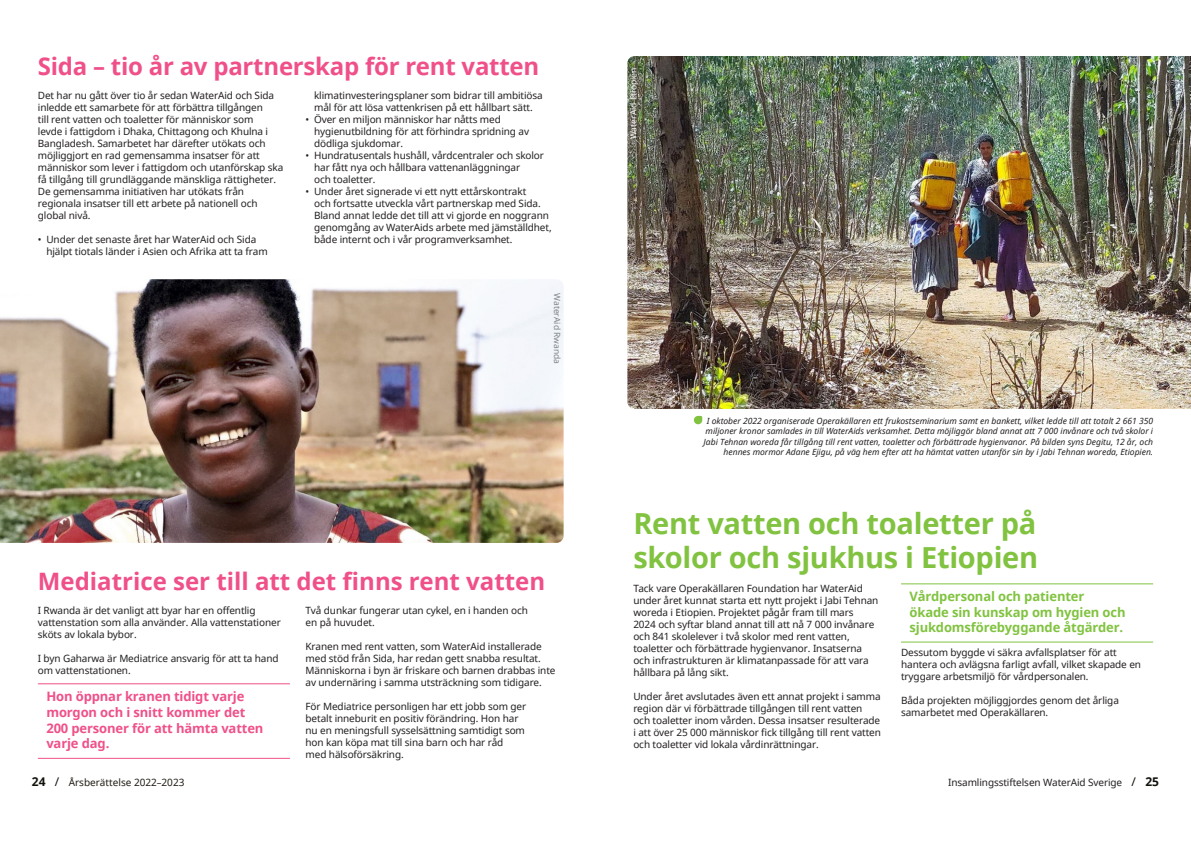
<style>
.page{position:relative;width:1191px;height:842px;background:#fff}
.page>*{position:absolute;margin:0;border:0;box-sizing:border-box;transform-origin:0 0}
.Bildtext_US{font:700 29px/34.8px "Noto Sans";letter-spacing:-.01em;color:#81c340}
.Bildtext_US-2{font:700 24px "Noto Sans";letter-spacing:-.01em;color:#f05089}
.Bildtext_US-3{font:700 13px/15.6px "Noto Sans";letter-spacing:-.01em;color:#f05089}
.Bildtext_US-4{font:700 13px/15.6px "Noto Sans";letter-spacing:-.01em;color:#81c340}
.Bildtext_US-5{font:10px/12px "Noto Sans";letter-spacing:-.01em;color:#231f20}
.t1{font:10px "Noto Sans";color:#201b15}
.Bildtext_US-6{font:italic 8.5px/10.2px "Noto Sans";color:#231f20;text-align:right}
.t2{font:8.5px "Noto Sans";color:#fff}
.t3{font:8.5px "Noto Sans";color:#808285}
.s1{font-weight:700;font-size:12px;color:#12110c}
.s2{font-size:12px;color:#12110c}
.s3{font-size:9.5px;color:#231f20}
</style>
<div class="page">
<img style="left:627px;top:56px;width:564px;height:353px">
<svg style="left:694px;top:416px;width:8px;height:8px"></svg>
<hr style="left:901px;top:583px;width:252px;height:1px;background:#81c340">
<hr style="left:901px;top:641px;width:252px;height:1px;background:#81c340">
<img style="left:0;top:279px;width:563px;height:264px">
<hr style="left:38px;top:683px;width:252px;height:1px;background:#f05089">
<hr style="left:38px;top:758px;width:252px;height:1px;background:#f05089">
<p class="Bildtext_US-2" style="left:38px;top:49px;width:503px">Sida – tio år av partnerskap för rent vatten</p>
<p class="Bildtext_US-5" style="left:314px;top:89px;width:230px">klimatinvesteringsplaner som bidrar till ambitiösa mål för att lösa vattenkrisen på ett hållbart sätt.</p>
<p class="Bildtext_US-5" style="left:314px;top:113px;width:216px;text-indent:-9px">• Över en miljon människor har nåtts med hygienutbildning för att förhindra spridning av dödliga sjukdomar.</p>
<p class="Bildtext_US-5" style="left:314px;top:149px;width:231px;text-indent:-9px">• Hundratusentals hushåll, vårdcentraler och skolor har fått nya och hållbara vattenanläggningar<br>och toaletter.</p>
<p class="Bildtext_US-5" style="left:314px;top:185px;width:239px;text-indent:-9px">• Under året signerade vi ett nytt ettårskontrakt<br>och fortsatte utveckla vårt partnerskap med Sida.<br>Bland annat ledde det till att vi gjorde en noggrann genomgång av WaterAids arbete med jämställdhet, både internt och i vår programverksamhet.</p>
<p class="Bildtext_US-5" style="left:38px;top:89px;width:247px">Det har nu gått över tio år sedan WaterAid och Sida inledde ett samarbete för att förbättra tillgången<br>till rent vatten och toaletter för människor som<br>levde i fattigdom i Dhaka, Chittagong och Khulna i Bangladesh. Samarbetet har därefter utökats och möjliggjort en rad gemensamma insatser för att människor som lever i fattigdom och utanförskap ska få tillgång till grundläggande mänskliga rättigheter.<br>De gemensamma initiativen har utökats från regionala insatser till ett arbete på nationell och global nivå.</p>
<p class="Bildtext_US-5" style="left:46px;top:233px;width:223px;text-indent:-9px">• Under det senaste året har WaterAid och Sida hjälpt tiotals länder i Asien och Afrika att ta fram</p>
<p class="t3" style="left:563px;top:293px;width:73px;rotate:90deg">WaterAid Rwanda</p>
<p class="Bildtext_US-2" style="left:38px;top:564px;width:509px">Mediatrice ser till att det finns rent vatten</p>
<p class="Bildtext_US-5" style="left:38px;top:604px;width:244px">I Rwanda är det vanligt att byar har en offentlig vattenstation som alla använder. Alla vattenstationer sköts av lokala bybor.</p>
<p class="Bildtext_US-5" style="left:38px;top:652px;width:242px">I byn Gaharwa är Mediatrice ansvarig för att ta hand om vattenstationen.</p>
<p class="Bildtext_US-3" style="left:46px;top:688px;width:219px">Hon öppnar kranen tidigt varje morgon och i snitt kommer det<br>200 personer för att hämta vatten varje dag.</p>
<p class="Bildtext_US-5" style="left:305px;top:604px;width:224px">Två dunkar fungerar utan cykel, en i handen och en på huvudet.</p>
<p class="Bildtext_US-5" style="left:305px;top:640px;width:251px">Kranen med rent vatten, som WaterAid installerade med stöd från Sida, har redan gett snabba resultat.<br>Människorna i byn är friskare och barnen drabbas inte av undernäring i samma utsträckning som tidigare.</p>
<p class="Bildtext_US-5" style="left:305px;top:700px;width:222px">För Mediatrice personligen har ett jobb som ger betalt inneburit en positiv förändring. Hon har nu en meningsfull sysselsättning samtidigt som hon kan köpa mat till sina barn och har råd med hälsoförsäkring.</p>
<p class="t2" style="left:627px;top:139px;width:73px;rotate:-90deg">WaterAid Etiopien</p>
<p class="Bildtext_US-6" style="left:703px;top:416px;width:451px">I oktober 2022 organiserade Operakällaren ett frukostseminarium samt en bankett, vilket ledde till att totalt 2 661 350 miljoner kronor samlades in till WaterAids verksamhet. Detta möjliggör bland annat att 7 000 invånare och två skolor i Jabi Tehnan woreda får tillgång till rent vatten, toaletter och förbättrade hygienvanor. På bilden syns Degitu, 12 år, och hennes mormor Adane Ejigu, på väg hem efter att ha hämtat vatten utanför sin by i Jabi Tehnan woreda, Etiopien.</p>
<p class="Bildtext_US" style="left:633px;top:505px;width:406px">Rent vatten och toaletter på skolor och sjukhus i Etiopien</p>
<p class="Bildtext_US-5" style="left:633px;top:582px;width:247px">Tack vare Operakällaren Foundation har WaterAid under året kunnat starta ett nytt projekt i Jabi Tehnan woreda i Etiopien. Projektet pågår fram till mars 2024 och syftar bland annat till att nå 7 000 invånare och 841 skolelever i två skolor med rent vatten, toaletter och förbättrade hygienvanor. Insatserna och infrastrukturen är klimatanpassade för att vara hållbara på lång sikt.</p>
<p class="Bildtext_US-5" style="left:633px;top:690px;width:249px">Under året avslutades även ett annat projekt i samma region där vi förbättrade tillgången till rent vatten och toaletter inom vården. Dessa insatser resulterade i att över 25 000 människor fick tillgång till rent vatten och toaletter vid lokala vårdinrättningar.</p>
<p class="Bildtext_US-4" style="left:909px;top:588px;width:218px">Vårdpersonal och patienter ökade sin kunskap om hygien och sjukdomsförebyggande åtgärder.</p>
<p class="Bildtext_US-5" style="left:901px;top:647px;width:241px">Dessutom byggde vi säkra avfallsplatser för att hantera och avlägsna farligt avfall, vilket skapade en tryggare arbetsmiljö för vårdpersonalen.</p>
<p class="Bildtext_US-5" style="left:901px;top:695px;width:219px">Båda projekten möjliggjordes genom det årliga samarbetet med Operakällaren.</p>
<p class="t1" style="left:32px;top:775px;width:154px"><span class="s1">24</span> <span class="s2">/</span> Årsberättelse 2022<span class="s3">–</span>2023</p>
<p class="Bildtext_US-5" style="left:948px;top:776px;width:212px">Insamlingsstiftelsen WaterAid Sverige <span class="s2">/</span> <span class="s1">25</span></p>
</div>
